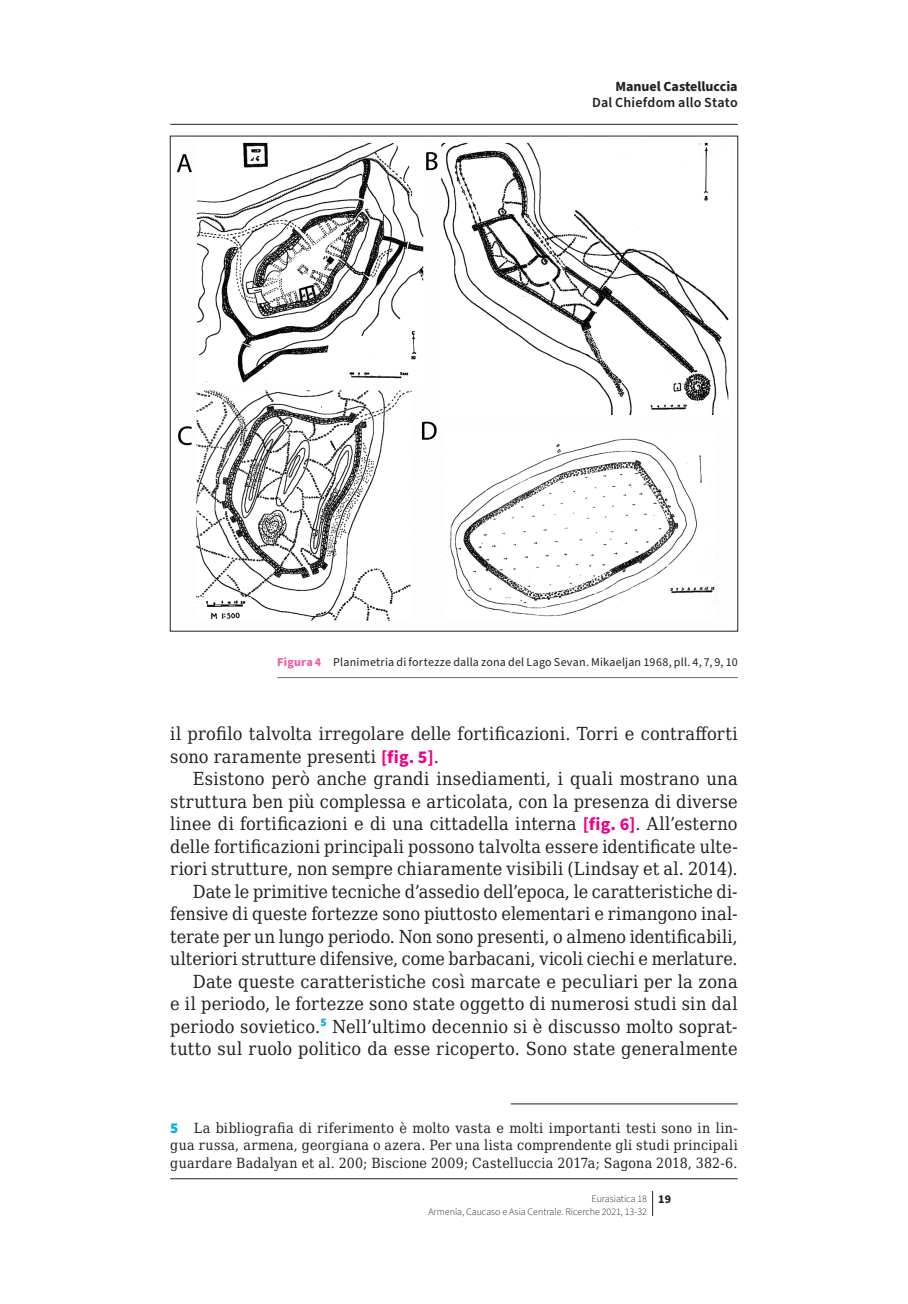
<style>
.page{position:relative;width:908px;height:1304px;background:#fff}
.page>*{position:absolute;margin:0;border:0;box-sizing:border-box;transform-origin:0 0}
.t1{font:18px/22.4px "DejaVu Serif Condensed";letter-spacing:.01em;color:#231f20}
.t2{font:14px/17.6px "DejaVu Serif Condensed";letter-spacing:.01em;color:#231f20;text-align:justify}
.t3{font:600 14px "Source Sans Pro";letter-spacing:.015em;color:#231f20}
.t4{font:700 14px "Source Sans Pro";color:#231f20}
.t5{font:12px "Source Sans Pro";letter-spacing:.02em;color:#231f20}
.t6{font:300 10px/12.4px "Source Sans Pro";color:#231f20}
.s1{font-weight:700;color:#ef59a1}
.s2{font-family:"Source Sans Pro";font-weight:700;color:#ed028c}
.s3{font-family:"Source Sans Pro";font-weight:900;font-size:15px;color:#00aeef}
.s4{font-weight:700;font-size:12px}
</style>
<div class="page">
<svg style="left:652px;top:1191px;width:1px;height:25px"></svg>
<hr style="left:510px;top:1104px;width:227px;height:1px;background:#231f20">
<img style="left:176px;top:142px;width:553px;height:479px">
<hr style="left:277px;top:677px;width:460px;height:1px;background:#6c6d70">
<hr style="left:170px;top:124px;width:567px;height:1px;background:#231f20">
<hr style="left:170px;top:1178px;width:567px;height:1px;background:#231f20">
<p class="t4" style="left:615px;top:77px;width:124px">Manuel Castelluccia</p>
<p class="t3" style="left:592px;top:93px;width:147px">Dal Chiefdom allo Stato</p>
<p class="t5" style="left:277px;top:654px;width:462px"><span class="s1">Figura 4</span> Planimetria di fortezze dalla zona del Lago Sevan. Mikaeljan 1968, pll. 4, 7, 9, 10</p>
<p class="t1" style="left:170px;top:722px;width:568px">il profilo talvolta irregolare delle fortificazioni. Torri e contrafforti sono raramente presenti <span class="s2">[fig. 5]</span>.</p>
<p class="t1" style="left:170px;top:767px;width:568px;text-align:right">Esistono però anche grandi insediamenti, i quali mostrano una struttura ben più complessa e articolata, con la presenza di diverse linee di fortificazioni e di una cittadella interna <span class="s2">[fig. 6]</span>. All’esterno delle fortificazioni principali possono talvolta essere identificate ulte&shy;riori strutture, non sempre chiaramente visibili (Lindsay et al. 2014).<br>Date le primitive tecniche d’assedio dell’epoca, le caratteristiche di&shy;fensive di queste fortezze sono piuttosto elementari e rimangono inal&shy;terate per un lungo periodo. Non sono presenti, o almeno identificabili, ulteriori strutture difensive, come barbacani, vicoli ciechi e merlature.<br>Date queste caratteristiche così marcate e peculiari per la zona<br>e il periodo, le fortezze sono state oggetto di numerosi studi sin dal periodo sovietico.<sup>5</sup> Nell’ultimo decennio si è discusso molto soprat&shy;tutto sul ruolo politico da esse ricoperto. Sono state generalmente</p>
<p class="t2" style="left:170px;top:1119px;width:568px"><span class="s3">5</span> La bibliografia di riferimento è molto vasta e molti importanti testi sono in lin&shy;gua russa, armena, georgiana o azera. Per una lista comprendente gli studi principali guardare Badalyan et al. 200; Biscione 2009; Castelluccia 2017a; Sagona 2018, 382-6.</p>
<p class="t6" style="left:428px;top:1193px;width:244px;text-indent:163px">Eurasiatica 18 <span class="s4">19<br></span>Armenia, Caucaso e Asia Centrale. Ricerche 2021, 13-32</p>
</div>
